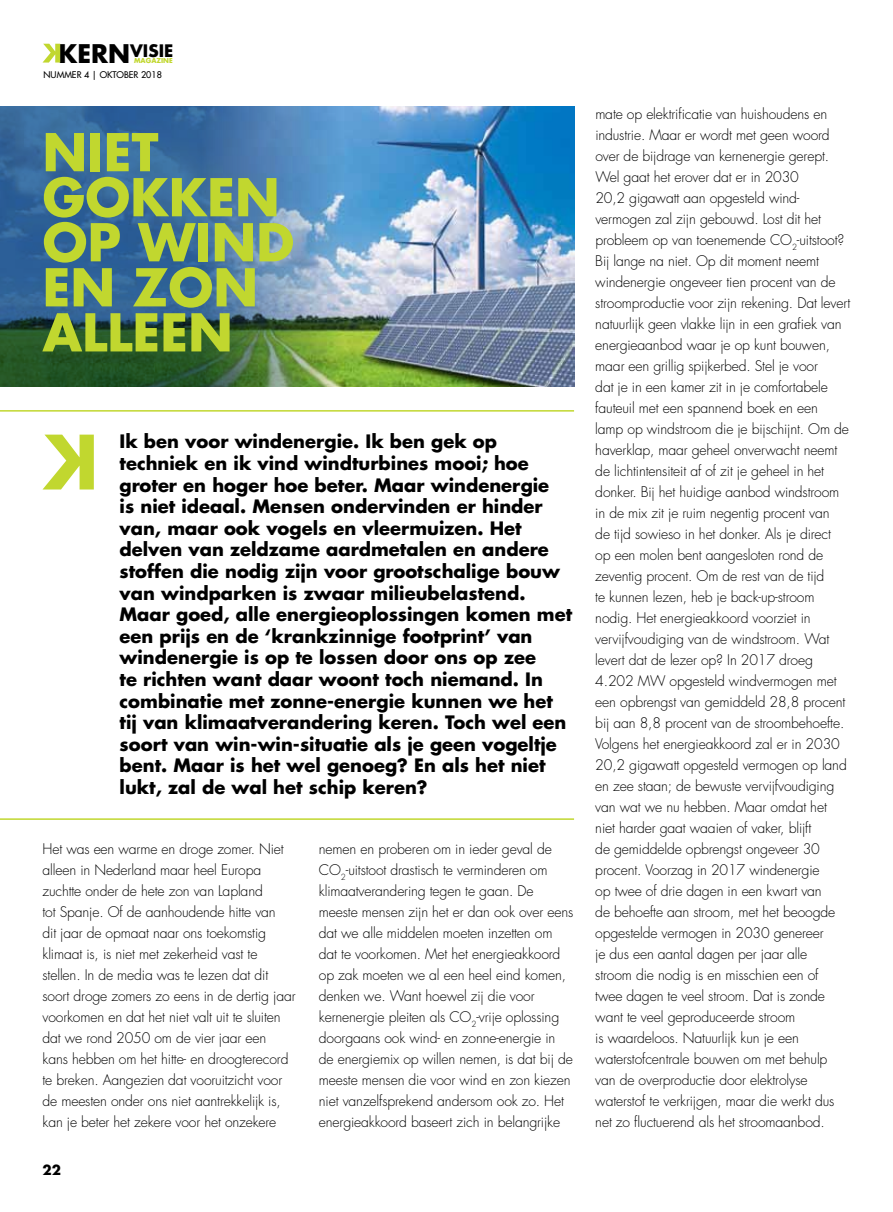
<style>
.page{position:relative;width:893px;height:1212px;background:#fff}
.page>*{position:absolute;margin:0;border:0;box-sizing:border-box;transform-origin:0 0}
.t1{font:700 50.7px/45px "Futura";color:#c1d72f}
.t2{font:700 18px/21.6px "Futura";color:#000}
.t3{font:700 16.8px "Futura";color:#000}
.t4{font:300 14.25px/21px "Futura";letter-spacing:-.01em;color:#000}
.t5{font:700 13.5px "Futura";color:#000}
.t6{font:9px "Futura";color:#000}
.t7{font:700 6.6px "Futura";color:#c1d72f}
.s1{font-size:25.05px}
</style>
<div class="page">
<svg style="left:43px;top:44px;width:17px;height:19px"></svg>
<img style="left:347px;top:106px;width:227px;height:280px">
<img style="left:0;top:106px;width:347px;height:280px">
<svg style="left:43px;top:435px;width:51px;height:54px"></svg>
<hr style="left:0;top:410px;width:574px;height:2px;background:#c1d72f">
<hr style="left:0;top:818px;width:574px;height:2px;background:#c1d72f">
<p class="t3" style="left:59px;top:39px;width:116px"><span class="s1">KERN</span>VISIE</p>
<p class="t7" style="left:134px;top:56px;width:32px">Magazine</p>
<p class="t6" style="left:44px;top:69px;width:120px">NUMMER 4 | OKTOBER 2018</p>
<h1 class="t1" style="left:43px;top:128px;width:253px">Niet gokken<br>op win d en zon alleen</h1>
<p class="t2" style="left:120px;top:430px;width:454px">Ik ben voor windenergie. Ik ben gek op techniek en ik vind windturbines mooi; hoe groter en hoger hoe beter. Maar windenergie<br>is niet ideaal. Mensen ondervinden er hinder van, maar ook vogels en vleermuizen. Het delven van zeldzame aardmetalen en andere stoffen die nodig zijn voor grootschalige bouw van windparken is zwaar milieubelastend.<br>Maar goed, alle energieoplossingen komen met een prijs en de ‘krankzinnige footprint’ van windenergie is op te lossen door ons op zee<br>te richten want daar woont toch niemand. In combinatie met zonne-energie kunnen we het tij van klimaatverandering keren. Toch wel een soort van win-win-situatie als je geen vogeltje bent. Maar is het wel genoeg? En als het niet lukt, zal de wal het schip keren?</p>
<p class="t4" style="left:43px;top:838px;width:255px">Het was een warme en droge zomer. Niet alleen in Nederland maar heel Europa zuchtte onder de hete zon van Lapland<br>tot Spanje. Of de aanhoudende hitte van<br>dit jaar de opmaat naar ons toekomstig klimaat is, is niet met zekerheid vast te stellen. In de media was te lezen dat dit soort droge zomers zo eens in de dertig jaar voorkomen en dat het niet valt uit te sluiten dat we rond 2050 om de vier jaar een<br>kans hebben om het hitte- en droogterecord te breken. Aangezien dat vooruitzicht voor de meesten onder ons niet aantrekkelijk is, kan je beter het zekere voor het onzekere</p>
<p class="t4" style="left:319px;top:838px;width:256px">nemen en proberen om in ieder geval de CO<sub>2</sub>-uitstoot drastisch te verminderen om klimaatverandering tegen te gaan. De meeste mensen zijn het er dan ook over eens dat we alle middelen moeten inzetten om dat te voorkomen. Met het energieakkoord op zak moeten we al een heel eind komen, denken we. Want hoewel zij die voor kernenergie pleiten als CO<sub>2</sub>-vrije oplossing doorgaans ook wind- en zonne-energie in de energiemix op willen nemen, is dat bij de meeste mensen die voor wind en zon kiezen niet vanzelfsprekend andersom ook zo. Het energieakkoord baseert zich in belangrijke</p>
<p class="t5" style="left:43px;top:1160px;width:20px">22</p>
<p class="t4" style="left:595px;top:103px;width:257px">mate op elektrificatie van huishoudens en industrie. Maar er wordt met geen woord over de bijdrage van kernenergie gerept.<br>Wel gaat het erover dat er in 2030<br>20,2 gigawatt aan opgesteld wind&shy;vermogen zal zijn gebouwd. Lost dit het probleem op van toenemende CO<sub>2</sub>-uitstoot?<br>Bij lange na niet. Op dit moment neemt windenergie ongeveer tien procent van de stroomproductie voor zijn rekening. Dat levert natuurlijk geen vlakke lijn in een grafiek van energieaanbod waar je op kunt bouwen, maar een grillig spijkerbed. Stel je voor<br>dat je in een kamer zit in je comfortabele fauteuil met een spannend boek en een<br>lamp op windstroom die je bijschijnt. Om de haverklap, maar geheel onverwacht neemt de lichtintensiteit af of zit je geheel in het donker. Bij het huidige aanbod windstroom in de mix zit je ruim negentig procent van<br>de tijd sowieso in het donker. Als je direct<br>op een molen bent aangesloten rond de zeventig procent. Om de rest van de tijd<br>te kunnen lezen, heb je back-up-stroom nodig. Het energieakkoord voorziet in vervijfvoudiging van de windstroom. Wat levert dat de lezer op? In 2017 droeg 4.202 MW opgesteld windvermogen met een opbrengst van gemiddeld 28,8 procent bij aan 8,8 procent van de stroombehoefte.<br>Volgens het energieakkoord zal er in 2030<br>20,2 gigawatt opgesteld vermogen op land en zee staan; de bewuste vervijfvoudiging van wat we nu hebben. Maar omdat het<br>niet harder gaat waaien of vaker, blijft<br>de gemiddelde opbrengst ongeveer 30 procent. Voorzag in 2017 windenergie<br>op twee of drie dagen in een kwart van<br>de behoefte aan stroom, met het beoogde opgestelde vermogen in 2030 genereer<br>je dus een aantal dagen per jaar alle<br>stroom die nodig is en misschien een of<br>twee dagen te veel stroom. Dat is zonde want te veel geproduceerde stroom<br>is waardeloos. Natuurlijk kun je een waterstofcentrale bouwen om met behulp van de overproductie door elektrolyse waterstof te verkrijgen, maar die werkt dus net zo fluctuerend als het stroomaanbod.</p>
</div>
